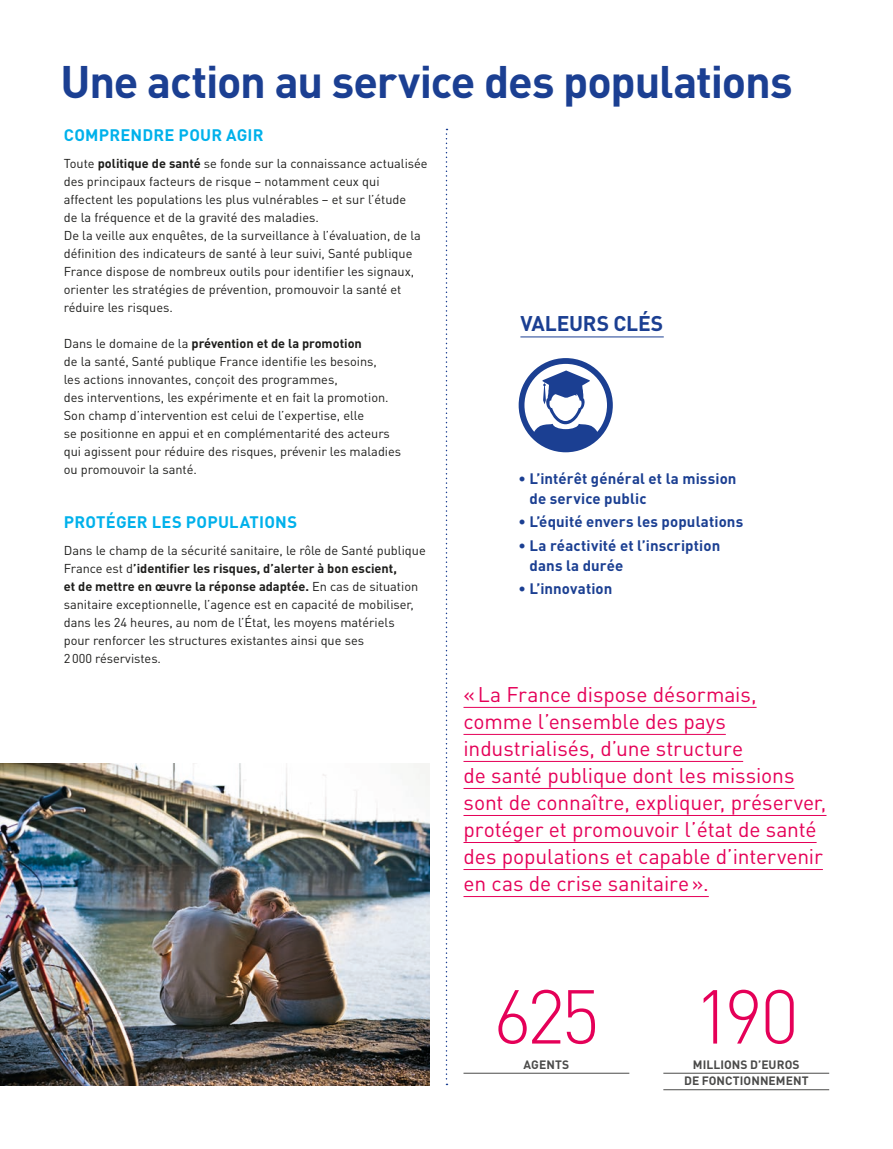
<style>
.page{position:relative;width:893px;height:1149px;background:#fff}
.page>*{position:absolute;margin:0;border:0;box-sizing:border-box;transform-origin:0 0}
.t1{font:300 75px "DIN Pro";letter-spacing:-.06em;color:#e50058}
.t2{font:700 45px "DIN Pro";letter-spacing:-.03em;color:#1b3f92}
.t3{font:21px/27px "DIN Pro";letter-spacing:-.005em;color:#e50058}
.t4{font:700 21px "DIN Pro";letter-spacing:-.01em;color:#1b3f92}
.t5{font:700 16.5px "DIN Pro";letter-spacing:.015em;color:#00b1eb}
.t6{font:700 15px/19.5px "DIN Pro";letter-spacing:.01em;color:#1b3f92}
.t7{font:12.75px/18px "DIN Pro";color:#1d1d1b}
.t8{font:700 12px/16.5px "DIN Pro";letter-spacing:.005em;color:#4b4b4a;text-align:center}
.s1{font-weight:700}
</style>
<div class="page">
<svg style="left:446px;top:129px;width:1px;height:955px"></svg>
<hr style="left:463px;top:706px;width:294px;height:1px;background:#e50058">
<hr style="left:463px;top:733px;width:263px;height:1px;background:#e50058">
<hr style="left:463px;top:760px;width:280px;height:1px;background:#e50058">
<hr style="left:463px;top:787px;width:331px;height:1px;background:#e50058">
<hr style="left:463px;top:814px;width:363px;height:1px;background:#e50058">
<hr style="left:463px;top:841px;width:354px;height:1px;background:#e50058">
<hr style="left:463px;top:868px;width:360px;height:1px;background:#e50058">
<hr style="left:463px;top:895px;width:246px;height:1px;background:#e50058">
<hr style="left:663px;top:1072px;width:166px;height:1px;background:#4b4b4a">
<hr style="left:663px;top:1088px;width:166px;height:1px;background:#4b4b4a">
<hr style="left:463px;top:1072px;width:166px;height:1px;background:#4b4b4a">
<hr style="left:520px;top:336px;width:144px;height:1px;background:#1b3f92">
<svg style="left:530px;top:370px;width:71px;height:79px"></svg>
<div style="left:519px;top:358px;width:94px;height:94px;border:6px solid #1b3f92;border-radius:50%"></div>
<img style="left:0;top:763px;width:429px;height:321px">
<h2 class="t2" style="left:61px;top:51px;width:733px">Une action au service des populations</h2>
<p class="t5" style="left:64px;top:124px;width:201px">COMPRENDRE POUR AGIR</p>
<p class="t7" style="left:64px;top:154px;width:365px">Toute <span class="s1">politique de santé</span> se fonde sur la connaissance actualisée des principaux facteurs de risque – notamment ceux qui affectent les populations les plus vulnérables – et sur l’étude<br>de la fréquence et de la gravité des maladies.<br>De la veille aux enquêtes, de la surveillance à l’évaluation, de la définition des indicateurs de santé à leur suivi, Santé publique France dispose de nombreux outils pour identifier les signaux, orienter les stratégies de prévention, promouvoir la santé et réduire les risques.</p>
<p class="t7" style="left:64px;top:334px;width:339px">Dans le domaine de la <span class="s1">prévention et de la promotion<br></span>de la santé, Santé publique France identifie les besoins,<br>les actions innovantes, conçoit des programmes,<br>des interventions, les expérimente et en fait la promotion.<br>Son champ d’intervention est celui de l’expertise, elle<br>se positionne en appui et en complémentarité des acteurs qui agissent pour réduire des risques, prévenir les maladies ou promouvoir la santé.</p>
<p class="t5" style="left:64px;top:511px;width:235px">PROTÉGER LES POPULATIONS</p>
<p class="t7" style="left:64px;top:540px;width:363px">Dans le champ de la sécurité sanitaire, le rôle de Santé publique France est d<span class="s1">’identifier les risques, d’alerter à bon escient,<br>et de mettre en œuvre la réponse adaptée.</span> En cas de situation sanitaire exceptionnelle, l’agence est en capacité de mobiliser, dans les 24 heures, au nom de l’État, les moyens matériels<br>pour renforcer les structures existantes ainsi que ses<br>2000 réservistes.</p>
<h3 class="t4" style="left:520px;top:309px;width:144px">VALEURS CLÉS</h3>
<p class="t6" style="left:529px;top:468px;width:209px;text-indent:-11px">• L’intérêt général et la mission de service public</p>
<p class="t6" style="left:519px;top:511px;width:226px">• L’équité envers les populations</p>
<p class="t6" style="left:529px;top:535px;width:192px;text-indent:-11px">• La réactivité et l’inscription dans la durée</p>
<p class="t6" style="left:519px;top:578px;width:95px">• L’innovation</p>
<p class="t3" style="left:463px;top:679px;width:364px">«La France dispose désormais, comme l’ensemble des pays industrialisés, d’une structure<br>de santé publique dont les missions sont de connaître, expliquer, préserver, protéger et promouvoir l’état de santé des populations et capable d’intervenir en cas de crise sanitaire».</p>
<h1 class="t1" style="left:493px;top:965px;width:108px">625</h1>
<p class="t8" style="left:524px;top:1055px;width:47px">AGENTS</p>
<h1 class="t1" style="left:694px;top:965px;width:107px">190</h1>
<p class="t8" style="left:684px;top:1055px;width:126px">MILLIONS D’EUROS<br>DE FONCTIONNEMENT</p>
</div>
